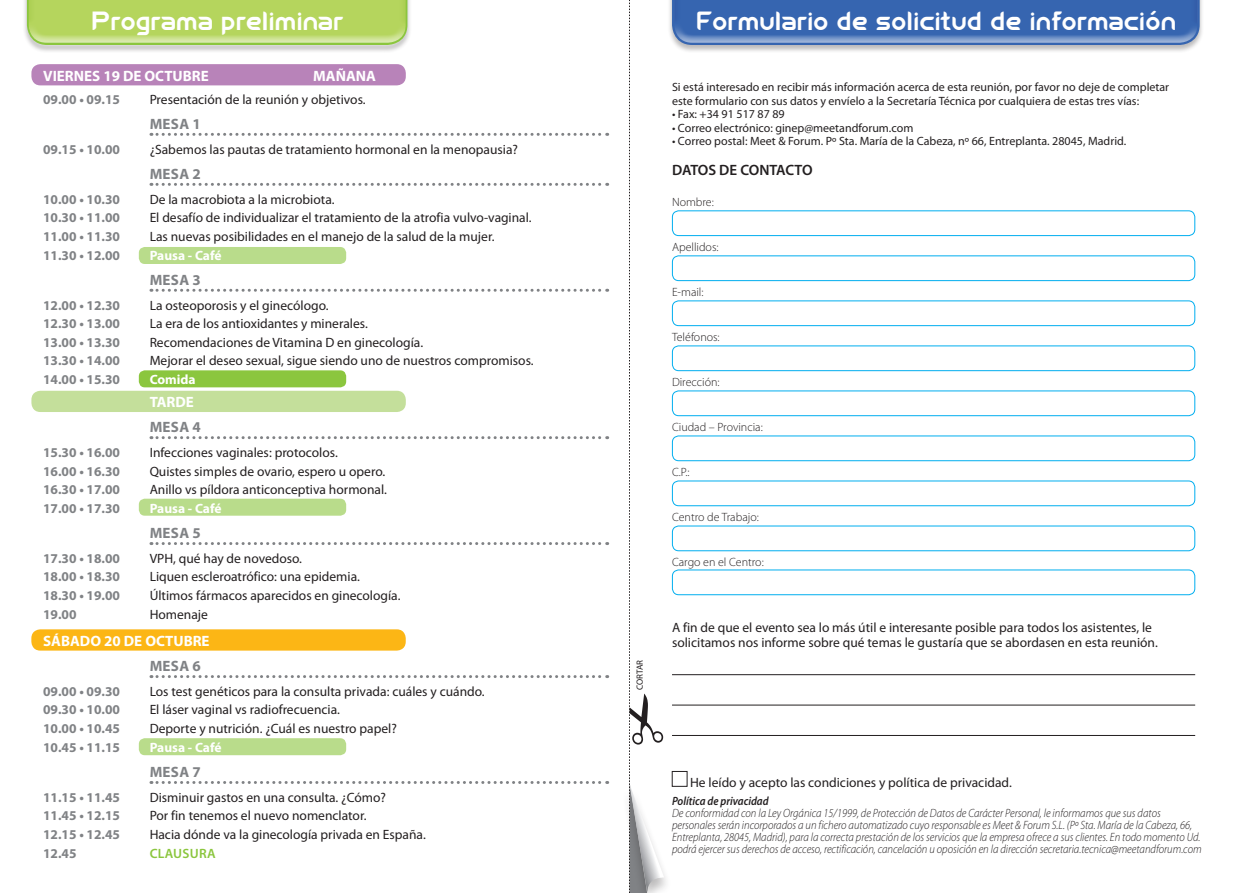
<style>
.page{position:relative;width:1259px;height:893px;background:#fff}
.page>*{position:absolute;margin:0;border:0;box-sizing:border-box;transform-origin:0 0}
.t1{font:33px "FIFA Welcome";color:#fff}
.t2{font:700 15px "Myriad Pro";color:#fff}
.t3{font:700 15px "Myriad Pro";letter-spacing:.02em;color:#808285}
.t4{font:600 15px "Myriad Pro";letter-spacing:-.02em;color:#231f20}
.t5{font:13.5px/15px "Myriad Pro";color:#231f20}
.t6{font:700 13.5px "Myriad Pro";color:#808285}
.t7{font:700 13.5px "Myriad Pro";color:#fff}
.t8{font:600 13.5px "Myriad Pro";letter-spacing:.02em;color:#8bc63e}
.t9{font:italic 300 12px/12px "Myriad Pro";color:#231f20;scale:.9 1}
.t10{font:12px/13.5px "Myriad Pro";color:#231f20}
.t11{font:300 12px "Myriad Pro";color:#231f20}
.t12{font:italic 600 12px "Myriad Pro";color:#231f20;scale:.9 1}
.t13{font:9px "Myriad Pro";letter-spacing:.01em;color:#231f20}
</style>
<div class="page">
<div style="left:139px;top:247px;width:207px;height:17px;background:#b9dc8b;border-radius:6px"></div>
<div style="left:139px;top:499px;width:207px;height:17px;background:#b9dc8b;border-radius:6px"></div>
<div style="left:139px;top:738px;width:207px;height:17px;background:#b9dc8b;border-radius:6px"></div>
<div style="left:139px;top:370px;width:207px;height:17px;background:#8bc63e;border-radius:6px"></div>
<div style="left:31px;top:64px;width:375px;height:21px;background:#b883b9;border-radius:9px"></div>
<div style="left:31px;top:391px;width:375px;height:21px;background:#c4df9b;border-radius:9px"></div>
<div style="left:31px;top:629px;width:375px;height:22px;background:#fcb615;border-radius:9px"></div>
<div style="left:667px;top:0;width:537px;height:54px;background:#231f20;opacity:.3"></div>
<div style="left:22px;top:0;width:390px;height:54px;background:#231f20;opacity:.3"></div>
<div style="left:672px;top:210px;width:523px;height:26px;border:1px solid #00aeef;border-radius:6px"></div>
<div style="left:672px;top:255px;width:523px;height:26px;border:1px solid #00aeef;border-radius:6px"></div>
<div style="left:672px;top:300px;width:523px;height:26px;border:1px solid #00aeef;border-radius:6px"></div>
<div style="left:672px;top:346px;width:523px;height:25px;border:1px solid #00aeef;border-radius:6px"></div>
<div style="left:672px;top:391px;width:523px;height:25px;border:1px solid #00aeef;border-radius:6px"></div>
<div style="left:672px;top:436px;width:523px;height:25px;border:1px solid #00aeef;border-radius:6px"></div>
<div style="left:672px;top:481px;width:523px;height:25px;border:1px solid #00aeef;border-radius:6px"></div>
<div style="left:672px;top:526px;width:523px;height:25px;border:1px solid #00aeef;border-radius:6px"></div>
<div style="left:672px;top:570px;width:523px;height:25px;border:1px solid #00aeef;border-radius:6px"></div>
<div style="left:672px;top:771px;width:15px;height:15px;border:1px solid #231f20"></div>
<svg style="left:151px;top:133px;width:457px;height:3px"></svg>
<svg style="left:151px;top:183px;width:457px;height:3px"></svg>
<svg style="left:151px;top:289px;width:457px;height:3px"></svg>
<svg style="left:151px;top:436px;width:457px;height:3px"></svg>
<svg style="left:151px;top:542px;width:457px;height:3px"></svg>
<svg style="left:151px;top:675px;width:457px;height:3px"></svg>
<svg style="left:151px;top:781px;width:457px;height:3px"></svg>
<svg style="left:672px;top:44px;width:527px;height:1px"></svg>
<div style="left:672px;top:21px;width:527px;height:23px;background:#fff;opacity:.75"></div>
<div style="left:672px;top:0;width:527px;height:24px;background:#3665b0"></div>
<svg style="left:27px;top:44px;width:380px;height:1px"></svg>
<div style="left:26px;top:21px;width:381px;height:23px;background:#fff;opacity:.75"></div>
<div style="left:26px;top:0;width:381px;height:24px;background:#b5d55d"></div>
<svg style="left:629px;top:0;width:35px;height:893px"></svg>
<hr style="left:672px;top:674px;width:523px;height:1px;background:#231f20">
<hr style="left:672px;top:705px;width:523px;height:1px;background:#231f20">
<hr style="left:672px;top:735px;width:523px;height:1px;background:#231f20">
<h1 class="t1" style="left:91px;top:2px;width:254px">Programa preliminar</h1>
<h1 class="t1" style="left:696px;top:2px;width:481px">Formulario de solicitud de información</h1>
<p class="t2" style="left:43px;top:67px;width:167px">VIERNES 19 DE OCTUBRE</p>
<p class="t2" style="left:313px;top:67px;width:64px">MAÑANA</p>
<p class="t6" style="left:43px;top:91px;width:78px">09.00 • 09.15</p>
<p class="t5" style="left:150px;top:92px;width:217px">Presentación de la reunión y objetivos.</p>
<p class="t3" style="left:150px;top:115px;width:53px">MESA 1</p>
<p class="t6" style="left:43px;top:141px;width:78px">09.15 • 10.00</p>
<p class="t5" style="left:150px;top:142px;width:370px">¿Sabemos las pautas de tratamiento hormonal en la menopausia?</p>
<p class="t3" style="left:150px;top:165px;width:53px">MESA 2</p>
<p class="t6" style="left:43px;top:191px;width:78px">10.00 • 10.30</p>
<p class="t5" style="left:150px;top:192px;width:186px">De la macrobiota a la microbiota.</p>
<p class="t6" style="left:43px;top:210px;width:78px">10.30 • 11.00</p>
<p class="t5" style="left:150px;top:210px;width:383px">El desafío de individualizar el tratamiento de la atrofia vulvo-vaginal.</p>
<p class="t6" style="left:43px;top:229px;width:78px">11.00 • 11.30</p>
<p class="t5" style="left:150px;top:229px;width:346px">Las nuevas posibilidades en el manejo de la salud de la mujer.</p>
<p class="t6" style="left:43px;top:247px;width:78px">11.30 • 12.00</p>
<p class="t7" style="left:150px;top:247px;width:74px">Pausa - Café</p>
<p class="t3" style="left:150px;top:271px;width:53px">MESA 3</p>
<p class="t6" style="left:43px;top:297px;width:78px">12.00 • 12.30</p>
<p class="t5" style="left:150px;top:298px;width:180px">La osteoporosis y el ginecólogo.</p>
<p class="t6" style="left:43px;top:316px;width:78px">12.30 • 13.00</p>
<p class="t5" style="left:150px;top:316px;width:220px">La era de los antioxidantes y minerales.</p>
<p class="t6" style="left:43px;top:335px;width:78px">13.00 • 13.30</p>
<p class="t5" style="left:150px;top:335px;width:275px">Recomendaciones de Vitamina D en ginecología.</p>
<p class="t6" style="left:43px;top:353px;width:78px">13.30 • 14.00</p>
<p class="t5" style="left:150px;top:354px;width:385px">Mejorar el deseo sexual, sigue siendo uno de nuestros compromisos.</p>
<p class="t6" style="left:43px;top:372px;width:78px">14.00 • 15.30</p>
<p class="t7" style="left:150px;top:372px;width:48px">Comida</p>
<p class="t2" style="left:150px;top:393px;width:46px">TARDE</p>
<p class="t3" style="left:150px;top:418px;width:53px">MESA 4</p>
<p class="t6" style="left:43px;top:445px;width:78px">15.30 • 16.00</p>
<p class="t5" style="left:150px;top:445px;width:190px">Infecciones vaginales: protocolos.</p>
<p class="t6" style="left:43px;top:463px;width:78px">16.00 • 16.30</p>
<p class="t5" style="left:150px;top:464px;width:237px">Quistes simples de ovario, espero u opero.</p>
<p class="t6" style="left:43px;top:482px;width:78px">16.30 • 17.00</p>
<p class="t5" style="left:150px;top:482px;width:239px">Anillo vs píldora anticonceptiva hormonal.</p>
<p class="t6" style="left:43px;top:501px;width:78px">17.00 • 17.30</p>
<p class="t7" style="left:150px;top:501px;width:74px">Pausa - Café</p>
<p class="t3" style="left:150px;top:524px;width:53px">MESA 5</p>
<p class="t6" style="left:43px;top:551px;width:78px">17.30 • 18.00</p>
<p class="t5" style="left:150px;top:551px;width:154px">VPH, qué hay de novedoso.</p>
<p class="t6" style="left:43px;top:569px;width:78px">18.00 • 18.30</p>
<p class="t5" style="left:150px;top:570px;width:212px">Liquen escleroatrófico: una epidemia.</p>
<p class="t6" style="left:43px;top:588px;width:78px">18.30 • 19.00</p>
<p class="t5" style="left:150px;top:588px;width:252px">Últimos fármacos aparecidos en ginecología.</p>
<p class="t6" style="left:43px;top:607px;width:35px">19.00</p>
<p class="t5" style="left:150px;top:607px;width:60px">Homenaje</p>
<p class="t2" style="left:43px;top:632px;width:168px">SÁBADO 20 DE OCTUBRE</p>
<p class="t3" style="left:150px;top:657px;width:53px">MESA 6</p>
<p class="t6" style="left:43px;top:684px;width:78px">09.00 • 09.30</p>
<p class="t5" style="left:150px;top:684px;width:336px">Los test genéticos para la consulta privada: cuáles y cuándo.</p>
<p class="t6" style="left:43px;top:702px;width:78px">09.30 • 10.00</p>
<p class="t5" style="left:150px;top:703px;width:192px">El láser vaginal vs radiofrecuencia.</p>
<p class="t6" style="left:43px;top:721px;width:78px">10.00 • 10.45</p>
<p class="t5" style="left:150px;top:721px;width:249px">Deporte y nutrición. ¿Cuál es nuestro papel?</p>
<p class="t6" style="left:43px;top:740px;width:78px">10.45 • 11.15</p>
<p class="t7" style="left:150px;top:740px;width:74px">Pausa - Café</p>
<p class="t3" style="left:150px;top:763px;width:53px">MESA 7</p>
<p class="t6" style="left:43px;top:790px;width:78px">11.15 • 11.45</p>
<p class="t5" style="left:150px;top:790px;width:238px">Disminuir gastos en una consulta. ¿Cómo?</p>
<p class="t6" style="left:43px;top:808px;width:78px">11.45 • 12.15</p>
<p class="t5" style="left:150px;top:809px;width:218px">Por fin tenemos el nuevo nomenclator.</p>
<p class="t6" style="left:43px;top:827px;width:78px">12.15 • 12.45</p>
<p class="t5" style="left:150px;top:827px;width:278px">Hacia dónde va la ginecología privada en España.</p>
<p class="t6" style="left:43px;top:845px;width:35px">12.45</p>
<p class="t8" style="left:150px;top:846px;width:67px">CLAUSURA</p>
<p class="t13" style="left:635px;top:690px;width:32px;rotate:-90deg">CORTAR</p>
<p class="t10" style="left:672px;top:81px;width:499px">Si está interesado en recibir más información acerca de esta reunión, por favor no deje de completar este formulario con sus datos y envíelo a la Secretaría Técnica por cualquiera de estas tres vías:</p>
<p class="t10" style="left:672px;top:108px;width:114px">• Fax: +34 91 517 87 89</p>
<p class="t10" style="left:672px;top:121px;width:243px">• Correo electrónico: ginep@meetandforum.com</p>
<p class="t10" style="left:672px;top:135px;width:456px">• Correo postal: Meet &amp; Forum. Pº Sta. María de la Cabeza, nº 66, Entreplanta. 28045, Madrid.</p>
<p class="t4" style="left:672px;top:161px;width:142px">DATOS DE CONTACTO</p>
<p class="t11" style="left:672px;top:195px;width:43px">Nombre:</p>
<p class="t11" style="left:672px;top:240px;width:48px">Apellidos:</p>
<p class="t11" style="left:672px;top:285px;width:33px">E-mail:</p>
<p class="t11" style="left:672px;top:330px;width:49px">Teléfonos:</p>
<p class="t11" style="left:672px;top:375px;width:49px">Dirección:</p>
<p class="t11" style="left:672px;top:420px;width:92px">Ciudad – Provincia:</p>
<p class="t11" style="left:672px;top:465px;width:19px">C.P.:</p>
<p class="t11" style="left:672px;top:510px;width:88px">Centro de Trabajo:</p>
<p class="t11" style="left:672px;top:555px;width:93px">Cargo en el Centro:</p>
<p class="t5" style="left:672px;top:621px;width:487px">A fin de que el evento sea lo más útil e interesante posible para todos los asistentes, le solicitamos nos informe sobre qué temas le gustaría que se abordasen en esta reunión.</p>
<p class="t5" style="left:690px;top:775px;width:323px">He leído y acepto las condiciones y política de privacidad.</p>
<p class="t12" style="left:672px;top:795px;width:109px">Política de privacidad</p>
<p class="t9" style="left:672px;top:808px;width:590px">De conformidad con la Ley Orgánica 15/1999, de Protección de Datos de Carácter Personal, le informamos que sus datos personales serán incorporados a un fichero automatizado cuyo responsable es Meet &amp; Forum S.L. (Pº Sta. María de la Cabeza, 66, Entreplanta, 28045, Madrid), para la correcta prestación de los servicios que la empresa ofrece a sus clientes. En todo momento Ud. podrá ejercer sus derechos de acceso, rectificación, cancelación u oposición en la dirección secretaria.tecnica@meetandforum.com</p>
</div>
